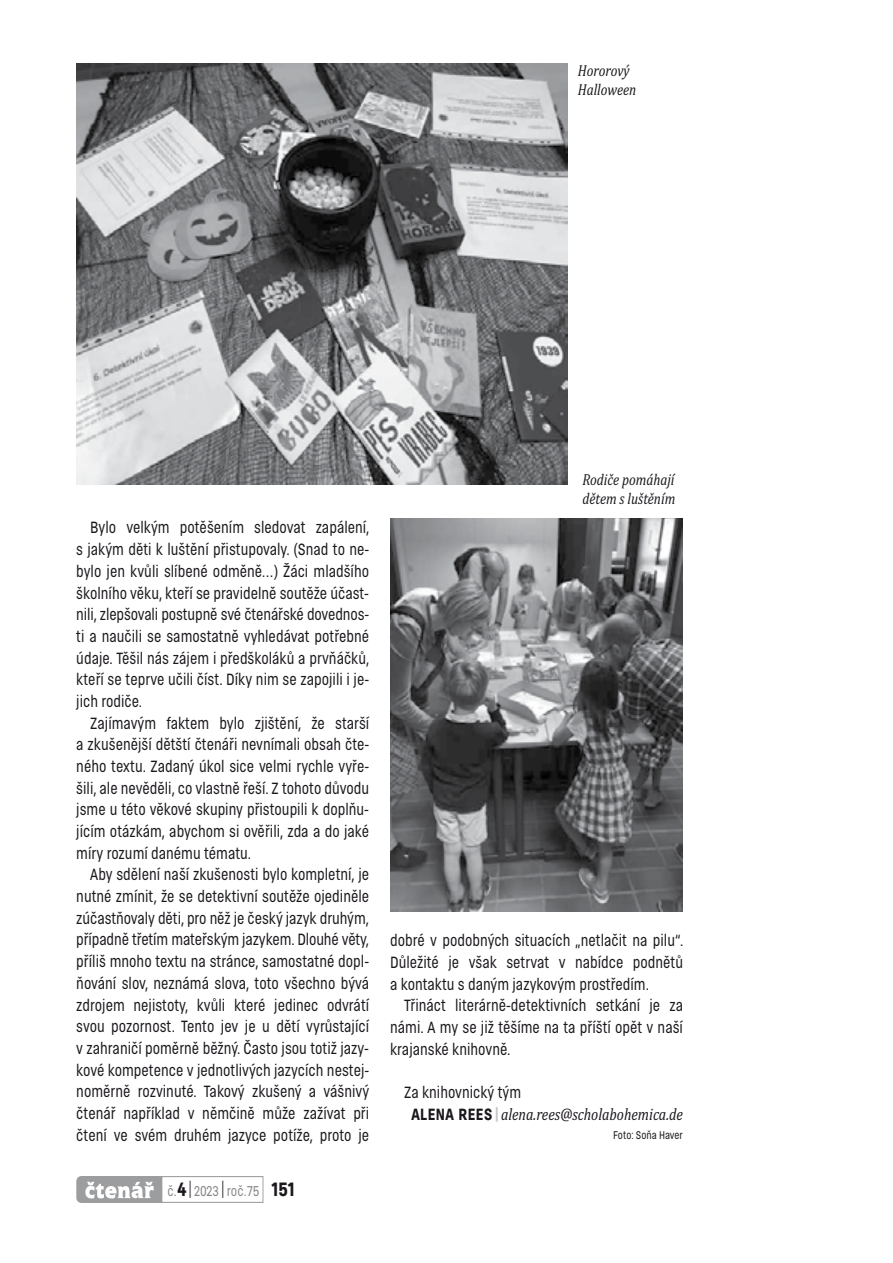
<style>
.page{position:relative;width:893px;height:1263px;background:#fff}
.page>*{position:absolute;margin:0;border:0;box-sizing:border-box;transform-origin:0 0}
.t1{font:italic 16.95px "Cambria";color:#1b171c;scale:.83 1}
.t2{font:italic 16.05px/18.9px "Cambria";color:#1b171c;scale:.83 1}
.t3{font:15.15px/21.8px "Normatica";color:#1b171c;text-align:justify;scale:.87 1}
.t4{font:13.2px "Normatica";color:#87888a;scale:.87 1}
.t5{font:10.35px "Normatica";color:#1b171c;scale:.87 1}
.s1{font-weight:700;font-size:17.85px;color:#1b171c}
.s2{font-weight:300;font-size:18.9px;color:#1b171c}
.s3{font-family:"Normatica";font-weight:700;font-style:normal;font-size:15.15px}
.s4{font-family:"Normatica";font-weight:700;font-style:normal;font-size:16.05px;color:#c5c6c8}
</style>
<div class="page">
<div style="left:76px;top:1176px;width:12px;height:27px;background:#9c9d9f;border-radius:5px"></div>
<div style="left:81px;top:1176px;width:80px;height:27px;background:#9c9d9f"></div>
<svg style="left:85px;top:1182px;width:69px;height:16px"></svg>
<div style="left:161px;top:1176px;width:102px;height:27px;border:1px solid #9c9d9f"></div>
<img style="left:76px;top:64px;width:491px;height:421px">
<img style="left:390px;top:518px;width:293px;height:393px">
<p class="t2" style="left:578px;top:61px;width:72px">Hororový<br>Halloween</p>
<p class="t3" style="left:76px;top:517px;width:339px;text-indent:14px">Bylo velkým potěšením sledovat zapálení, s jakým děti k luštění přistupovaly. (Snad to ne&shy;bylo jen kvůli slíbené odměně…) Žáci mladšího školního věku, kteří se pravidelně soutěže účast&shy;nili, zlepšovali postupně své čtenářské dovednos - ti a naučili se samostatně vyhledávat potřebné údaje. Těšil nás zájem i předškoláků a prvňáčků, kteří se teprve učili číst. Díky nim se zapojili i je&shy;jich rodiče.</p>
<p class="t3" style="left:76px;top:712px;width:338px;text-indent:14px">Zajímavým faktem bylo zjištění, že starší a zkušenější dětští čtenáři nevnímali obsah čte&shy;ného textu. Zadaný úkol sice velmi rychle vyře&shy;šili, ale nevěděli, co vlastně řeší. Z tohoto důvodu jsme u této věkové skupiny přistoupili k doplňu&shy;jícím otázkám, abychom si ověřili, zda a do jaké míry rozumí danému tématu.</p>
<p class="t3" style="left:76px;top:864px;width:338px;text-indent:14px">Aby sdělení naší zkušenosti bylo kompletní, je nutné zmínit, že se detektivní soutěže ojediněle zúčastňovaly děti, pro něž je český jazyk druhým, případně třetím mateřským jazykem. Dlouhé věty, příliš mnoho textu na stránce, samostatné dopl&shy;ňování slov, neznámá slova, toto všechno bývá zdrojem nejistoty, kvůli které jedinec odvrátí svou pozornost. Tento jev je u dětí vyrůstající v zahraničí poměrně běžný. Často jsou totiž jazy&shy;kové kompetence v jednotlivých jazycích nestej&shy;noměrně rozvinuté. Takový zkušený a vášnivý čtenář například v němčině může zažívat při čtení ve svém druhém jazyce potíže, proto je</p>
<p class="t4" style="left:168px;top:1183px;width:148px">č.<span class="s1">4</span><span class="s2">|</span> 2023 <span class="s2">|</span>roč.75 <span class="s1">151</span></p>
<p class="t2" style="left:582px;top:469px;width:113px">Rodiče pomáhají dětem s luštěním</p>
<p class="t3" style="left:390px;top:930px;width:338px">dobré v podobných situacích „netlačit na pilu“.<br>Důležité je však setrvat v nabídce podnětů a kontaktu s daným jazykovým prostředím.</p>
<p class="t3" style="left:390px;top:995px;width:338px;text-indent:14px">Třináct literárně-detektivních setkání je za námi. A my se již těšíme na ta příští opět v naší krajanské knihovně.</p>
<p class="t3" style="left:404px;top:1081px;width:136px">Za knihovnický tým</p>
<p class="t1" style="left:411px;top:1104px;width:329px"><span class="s3">ALENA REES</span> <span class="s4">|</span> alena.rees@scholabohemica.de</p>
<p class="t5" style="left:613px;top:1129px;width:82px">Foto: Soňa Haver</p>
</div>
